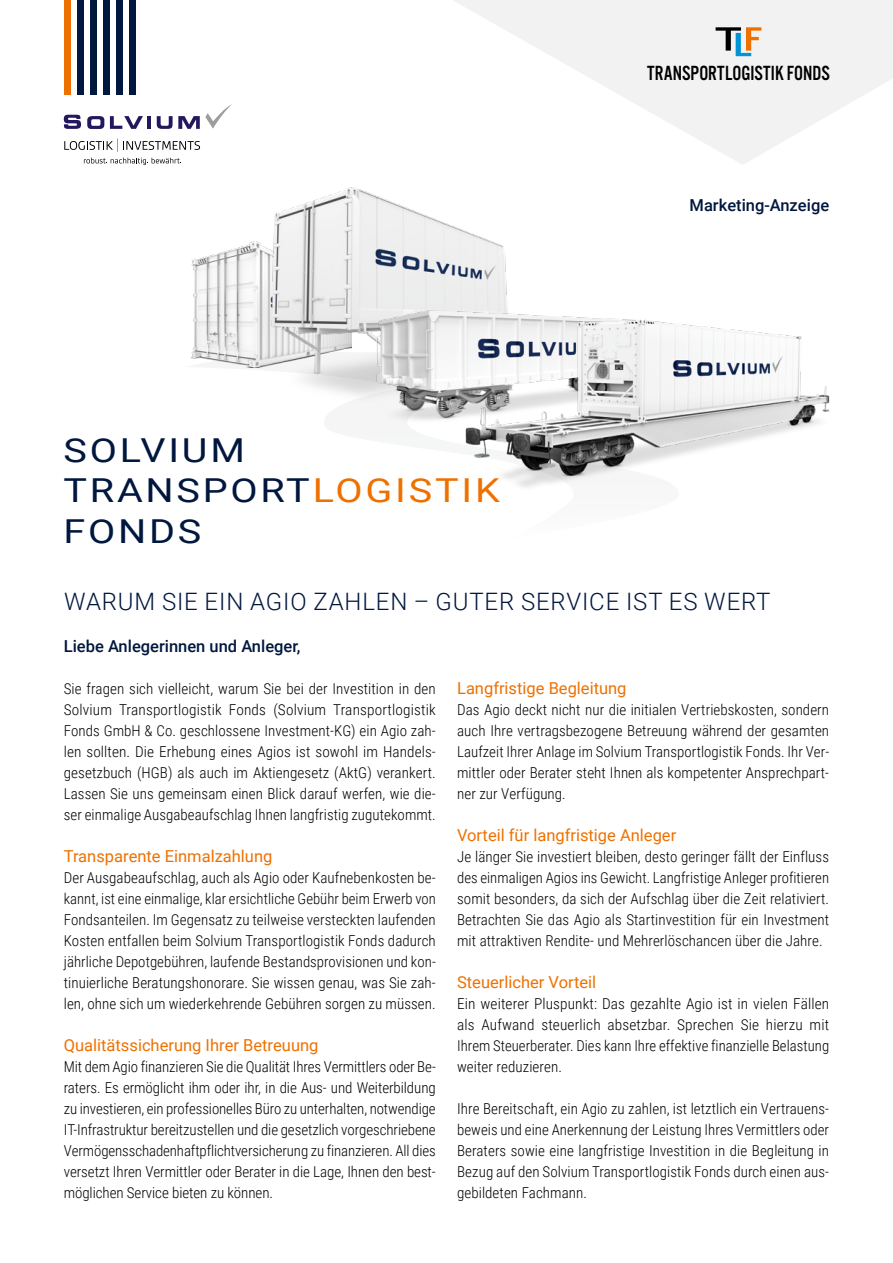
<style>
.page{position:relative;width:893px;height:1263px;background:#fff}
.page>*{position:absolute;margin:0;border:0;box-sizing:border-box;transform-origin:0 0}
.t1{font:33px/40.3px "Roboto";letter-spacing:.07em;color:#00173e;scale:1.2 1}
.t2{font:300 24px "Roboto";letter-spacing:.035em;color:#00173e}
.t3{font:21.3px "Alternate Got No 3 D";color:#000;scale:.93 1}
.t4{font:16.5px "Roboto";color:#ee7100}
.t5{font:500 16.5px "Roboto";color:#00173e}
.t6{font:300 15px/21px "Roboto Condensed";letter-spacing:.005em;color:#000;text-align:justify}
.s1{color:#ee7100}
</style>
<div class="page">
<img style="left:191px;top:248px;width:45px;height:117px">
<img style="left:236px;top:187px;width:270px;height:202px">
<img style="left:326px;top:261px;width:181px;height:162px">
<img style="left:452px;top:282px;width:378px;height:206px">
<div style="left:64px;top:0;width:6px;height:95px;background:#ee7100"></div>
<div style="left:77px;top:0;width:6px;height:95px;background:#00173e"></div>
<div style="left:90px;top:0;width:7px;height:95px;background:#00173e"></div>
<div style="left:103px;top:0;width:7px;height:95px;background:#00173e"></div>
<div style="left:116px;top:0;width:7px;height:95px;background:#00173e"></div>
<div style="left:129px;top:0;width:7px;height:95px;background:#00173e"></div>
<svg style="left:454px;top:0;width:439px;height:164px;fill:#f2f2f2"></svg>
<svg style="left:716px;top:27px;width:45px;height:29px"></svg>
<svg style="left:64px;top:115px;width:17px;height:14px"></svg>
<svg style="left:87px;top:116px;width:17px;height:13px"></svg>
<svg style="left:110px;top:116px;width:33px;height:13px"></svg>
<hr style="left:147px;top:116px;width:4px;height:13px;background:#23175e">
<svg style="left:157px;top:104px;width:75px;height:25px"></svg>
<svg style="left:64px;top:138px;width:136px;height:14px"></svg>
<svg style="left:84px;top:158px;width:97px;height:7px"></svg>
<h3 class="t3" style="left:647px;top:61px;width:198px">TRANSPORTLOGISTIK FONDS</h3>
<h1 class="t1" style="left:63px;top:429px;width:365px">SOLVIUM<br>TRANSPORT<span class="s1">LOGISTIK<br></span>FONDS</h1>
<p class="t5" style="left:690px;top:194px;width:141px">Marketing-Anzeige</p>
<h2 class="t2" style="left:64px;top:585px;width:708px">WARUM SIE EIN AGIO ZAHLEN – GUTER SERVICE IST ES WERT</h2>
<p class="t5" style="left:64px;top:635px;width:238px">Liebe Anlegerinnen und Anleger,</p>
<p class="t6" style="left:64px;top:678px;width:374px">Sie fragen sich vielleicht, warum Sie bei der Investition in den Solvium Transportlogistik Fonds (Solvium Transportlogistik Fonds GmbH &amp; Co. geschlossene Investment-KG) ein Agio zah&shy;len sollten. Die Erhebung eines Agios ist sowohl im Handels&shy;gesetzbuch (HGB) als auch im Aktiengesetz (AktG) verankert.<br>Lassen Sie uns gemeinsam einen Blick darauf werfen, wie die&shy;ser einmalige Ausgabeaufschlag Ihnen langfristig zugutekommt.</p>
<p class="t4" style="left:64px;top:845px;width:210px">Transparente Einmalzahlung</p>
<p class="t6" style="left:64px;top:867px;width:374px">Der Ausgabeaufschlag, auch als Agio oder Kaufnebenkosten be&shy;kannt, ist eine einmalige, klar ersichtliche Gebühr beim Erwerb von Fondsanteilen. Im Gegensatz zu teilweise versteckten laufenden Kosten entfallen beim Solvium Transportlogistik Fonds dadurch jährliche Depotgebühren, laufende Bestandsprovisionen und kon&shy;tinuierliche Beratungshonorare. Sie wissen genau, was Sie zah&shy;len, ohne sich um wiederkehrende Gebühren sorgen zu müssen.</p>
<p class="t4" style="left:64px;top:1034px;width:256px">Qualitätssicherung Ihrer Betreuung</p>
<p class="t6" style="left:64px;top:1056px;width:374px">Mit dem Agio finanzieren Sie die Qualität Ihres Vermittlers oder Be&shy;raters. Es ermöglicht ihm oder ihr, in die Aus- und Weiterbildung zu investieren, ein professionelles Büro zu unterhalten, notwendige IT-Infrastruktur bereitzustellen und die gesetzlich vorgeschriebene Vermögensschadenhaftpflichtversicherung zu finanzieren. All dies versetzt Ihren Vermittler oder Berater in die Lage, Ihnen den best&shy;möglichen Service bieten zu können.</p>
<p class="t4" style="left:457px;top:677px;width:171px">Langfristige Begleitung</p>
<p class="t6" style="left:457px;top:699px;width:374px">Das Agio deckt nicht nur die initialen Vertriebskosten, sondern auch Ihre vertragsbezogene Betreuung während der gesamten Laufzeit Ihrer Anlage im Solvium Transportlogistik Fonds. Ihr Ver&shy;mittler oder Berater steht Ihnen als kompetenter Ansprechpart&shy;ner zur Verfügung.</p>
<p class="t4" style="left:457px;top:824px;width:221px">Vorteil für langfristige Anleger</p>
<p class="t6" style="left:457px;top:846px;width:374px">Je länger Sie investiert bleiben, desto geringer fällt der Einfluss des einmaligen Agios ins Gewicht. Langfristige Anleger profitieren somit besonders, da sich der Aufschlag über die Zeit relativiert.<br>Betrachten Sie das Agio als Startinvestition für ein Investment mit attraktiven Rendite- und Mehrerlöschancen über die Jahre.</p>
<p class="t4" style="left:457px;top:971px;width:141px">Steuerlicher Vorteil</p>
<p class="t6" style="left:457px;top:993px;width:374px">Ein weiterer Pluspunkt: Das gezahlte Agio ist in vielen Fällen als Aufwand steuerlich absetzbar. Sprechen Sie hierzu mit Ihrem Steuerberater. Dies kann Ihre effektive finanzielle Belastung weiter reduzieren.</p>
<p class="t6" style="left:457px;top:1098px;width:373px">Ihre Bereitschaft, ein Agio zu zahlen, ist letztlich ein Vertrauens&shy;beweis und eine Anerkennung der Leistung Ihres Vermittlers oder Beraters sowie eine langfristige Investition in die Begleitung in Bezug auf den Solvium Transportlogistik Fonds durch einen aus&shy;gebildeten Fachmann.</p>
</div>
